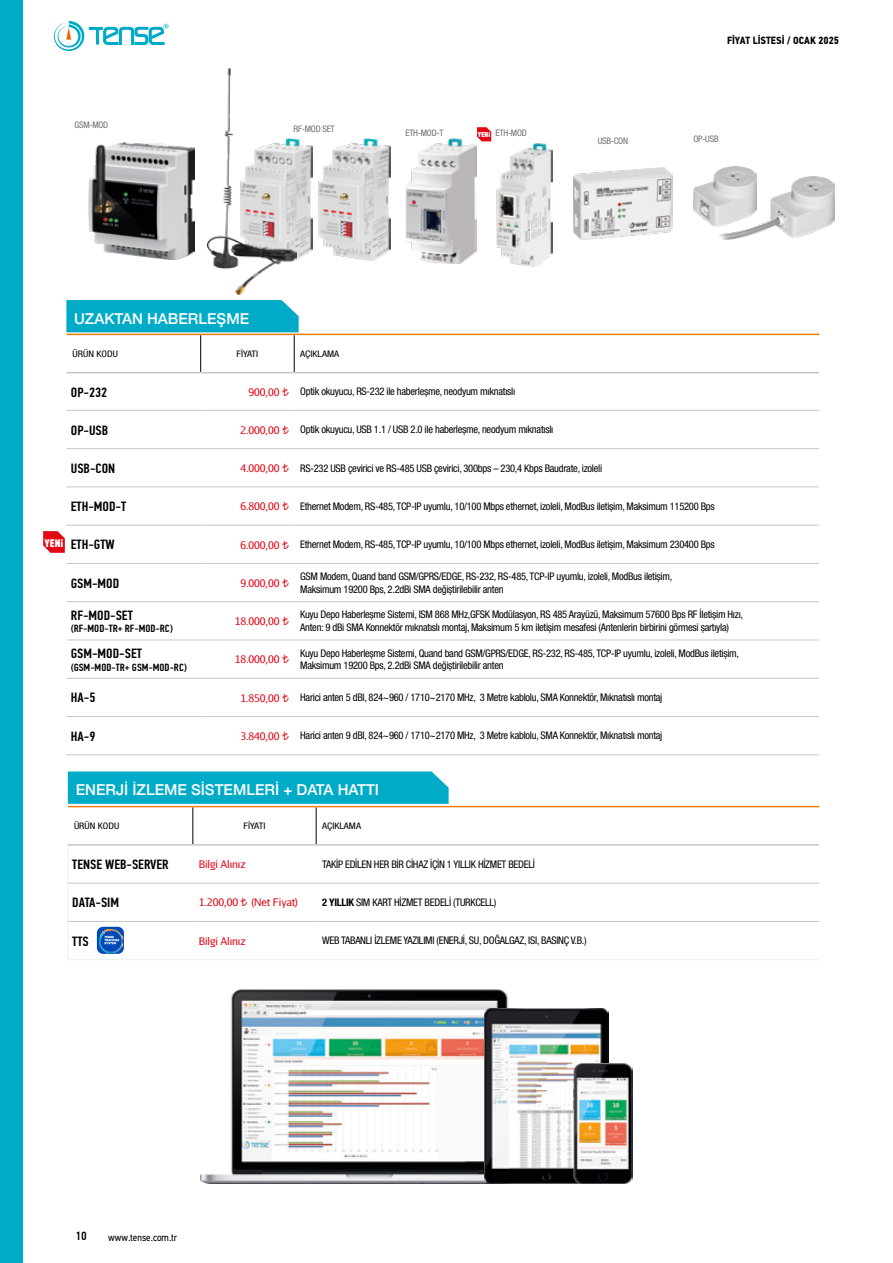
<style>
.page{position:relative;width:893px;height:1263px;background:#fff}
.page>*{position:absolute;margin:0;border:0;box-sizing:border-box;transform-origin:0 0}
.t1{font:500 15px "Helvetica Neue";color:#fff}
.t2{font:500 13.5px "PFDIN Text Comp Pro";color:#000;scale:1.12 1}
.t3{font:500 12px "PFDIN Text Cond Pro";color:#000}
.t4{font:900 11.1px "PFDIN Text Comp Pro";color:#fff}
.t5{font:condensed 10.5px/12.6px "Helvetica Neue LT Pro";letter-spacing:-.025em;color:#000}
.t6{font:10.5px "Abaku TL Sym Sans";letter-spacing:-.01em;color:#e30613}
.t7{font:500 10.5px "PFDIN Text Comp Pro";color:#000;scale:1.12 1}
.t8{font:700 10.5px "PFDIN Text Cond Pro";color:#000}
.t9{font:10.5px "PFDIN Text Cond Pro";color:#000}
.t10{font:condensed 9px "Helvetica Neue LT Pro";letter-spacing:-.025em;color:#706f6f}
.t11{font:condensed 9px "Helvetica Neue LT Pro";color:#000;scale:1.12 1}
.t12{font:900 7.2px "PFDIN Text Comp Pro";color:#fff}
.s1{font-family:"Abaku TL Sym Sans";font-stretch:normal;color:#e30613}
.s2{font-weight:700}
</style>
<div class="page">
<svg style="left:54px;top:21px;width:115px;height:30px"></svg>
<div style="left:0;top:0;width:23px;height:1263px;background:#00abc8"></div>
<svg style="left:97px;top:927px;width:27px;height:27px"></svg>
<div style="left:66px;top:300px;width:233px;height:32px;background:#00abc8"></div>
<svg style="left:68px;top:771px;width:381px;height:33px;background:#07adc9"></svg>
<hr style="left:193px;top:807px;width:1px;height:37px;background:#000">
<hr style="left:316px;top:807px;width:1px;height:37px;background:#000">
<hr style="left:68px;top:846px;width:1px;height:37px;background:#ededed">
<hr style="left:68px;top:883px;width:1px;height:38px;background:#ededed">
<hr style="left:68px;top:921px;width:1px;height:38px;background:#ededed">
<hr style="left:68px;top:844px;width:125px;height:2px;background:#c6c6c6">
<hr style="left:193px;top:844px;width:123px;height:2px;background:#c6c6c6">
<hr style="left:316px;top:844px;width:503px;height:2px;background:#c6c6c6">
<hr style="left:68px;top:883px;width:125px;height:1px;background:#c6c6c6">
<hr style="left:193px;top:883px;width:123px;height:1px;background:#c6c6c6">
<hr style="left:316px;top:883px;width:503px;height:1px;background:#c6c6c6">
<hr style="left:68px;top:921px;width:125px;height:1px;background:#c6c6c6">
<hr style="left:193px;top:921px;width:123px;height:1px;background:#c6c6c6">
<hr style="left:316px;top:921px;width:503px;height:1px;background:#c6c6c6">
<hr style="left:68px;top:959px;width:125px;height:1px;background:#ededed">
<hr style="left:193px;top:959px;width:123px;height:1px;background:#ededed">
<hr style="left:316px;top:959px;width:503px;height:1px;background:#ededed">
<hr style="left:68px;top:806px;width:125px;height:1px;background:#ef7d00">
<hr style="left:193px;top:806px;width:123px;height:1px;background:#ef7d00">
<hr style="left:316px;top:806px;width:503px;height:1px;background:#ef7d00">
<img style="left:201px;top:989px;width:338px;height:194px">
<img style="left:484px;top:1009px;width:124px;height:175px">
<img style="left:573px;top:1063px;width:60px;height:121px">
<img style="left:573px;top:167px;width:99px;height:73px">
<img style="left:693px;top:166px;width:64px;height:60px">
<img style="left:88px;top:142px;width:106px;height:117px">
<img style="left:712px;top:177px;width:122px;height:63px">
<img style="left:405px;top:138px;width:71px;height:125px">
<hr style="left:200px;top:335px;width:1px;height:37px;background:#000">
<hr style="left:294px;top:335px;width:1px;height:37px;background:#000">
<hr style="left:67px;top:372px;width:134px;height:1px;background:#c6c6c6">
<hr style="left:201px;top:372px;width:93px;height:1px;background:#c6c6c6">
<hr style="left:294px;top:372px;width:525px;height:1px;background:#c6c6c6">
<hr style="left:67px;top:410px;width:134px;height:1px;background:#c6c6c6">
<hr style="left:201px;top:410px;width:93px;height:1px;background:#c6c6c6">
<hr style="left:294px;top:410px;width:525px;height:1px;background:#c6c6c6">
<hr style="left:67px;top:448px;width:134px;height:1px;background:#c6c6c6">
<hr style="left:201px;top:448px;width:93px;height:1px;background:#c6c6c6">
<hr style="left:294px;top:448px;width:525px;height:1px;background:#c6c6c6">
<hr style="left:67px;top:487px;width:134px;height:1px;background:#c6c6c6">
<hr style="left:201px;top:487px;width:93px;height:1px;background:#c6c6c6">
<hr style="left:294px;top:487px;width:525px;height:1px;background:#c6c6c6">
<hr style="left:67px;top:525px;width:134px;height:1px;background:#c6c6c6">
<hr style="left:201px;top:525px;width:93px;height:1px;background:#c6c6c6">
<hr style="left:294px;top:525px;width:525px;height:1px;background:#c6c6c6">
<hr style="left:67px;top:563px;width:134px;height:1px;background:#c6c6c6">
<hr style="left:201px;top:563px;width:93px;height:1px;background:#c6c6c6">
<hr style="left:294px;top:563px;width:525px;height:1px;background:#c6c6c6">
<hr style="left:67px;top:601px;width:134px;height:1px;background:#c6c6c6">
<hr style="left:201px;top:601px;width:93px;height:1px;background:#c6c6c6">
<hr style="left:294px;top:601px;width:525px;height:1px;background:#c6c6c6">
<hr style="left:67px;top:640px;width:134px;height:1px;background:#c6c6c6">
<hr style="left:201px;top:640px;width:93px;height:1px;background:#c6c6c6">
<hr style="left:294px;top:640px;width:525px;height:1px;background:#c6c6c6">
<hr style="left:67px;top:678px;width:134px;height:1px;background:#c6c6c6">
<hr style="left:201px;top:678px;width:93px;height:1px;background:#c6c6c6">
<hr style="left:294px;top:678px;width:525px;height:1px;background:#c6c6c6">
<hr style="left:67px;top:716px;width:134px;height:1px;background:#c6c6c6">
<hr style="left:201px;top:716px;width:93px;height:1px;background:#c6c6c6">
<hr style="left:294px;top:716px;width:525px;height:1px;background:#c6c6c6">
<hr style="left:67px;top:754px;width:134px;height:1px;background:#c6c6c6">
<hr style="left:201px;top:754px;width:93px;height:1px;background:#c6c6c6">
<hr style="left:294px;top:754px;width:525px;height:1px;background:#c6c6c6">
<hr style="left:67px;top:334px;width:134px;height:1px;background:#ef7d00">
<hr style="left:201px;top:334px;width:93px;height:1px;background:#ef7d00">
<hr style="left:294px;top:334px;width:525px;height:1px;background:#ef7d00">
<img style="left:297px;top:139px;width:16px;height:121px">
<img style="left:319px;top:138px;width:71px;height:123px">
<img style="left:208px;top:69px;width:89px;height:226px">
<img style="left:497px;top:143px;width:55px;height:123px">
<svg style="left:477px;top:127px;width:14px;height:14px"></svg>
<svg style="left:43px;top:531px;width:22px;height:22px"></svg>
<p class="t10" style="left:74px;top:120px;width:35px">GSM-MOD</p>
<p class="t10" style="left:294px;top:123px;width:43px">RF-MOD SET</p>
<p class="t10" style="left:405px;top:128px;width:40px">ETH-MOD-T</p>
<p class="t10" style="left:495px;top:128px;width:33px">ETH-MOD</p>
<p class="t12" style="left:478px;top:130px;width:14px">YENi</p>
<p class="t8" style="left:727px;top:34px;width:113px">FİYAT LİSTESİ / OCAK 2025</p>
<p class="t10" style="left:598px;top:135px;width:32px">USB-CON</p>
<p class="t10" style="left:693px;top:134px;width:27px">OP-USB</p>
<h1 class="t1" style="left:74px;top:306px;width:177px">UZAKTAN HABERLEŞME</h1>
<p class="t4" style="left:45px;top:536px;width:20px">YENi</p>
<p class="t11" style="left:73px;top:348px;width:42px">ÜRÜN KODU</p>
<p class="t11" style="left:237px;top:348px;width:21px">FİYATI</p>
<p class="t11" style="left:300px;top:348px;width:36px">AÇIKLAMA</p>
<p class="t2" style="left:71px;top:384px;width:34px">OP-232</p>
<p class="t5" style="left:249px;top:385px;width:268px"><span class="s1">900,00 ¨</span> Optik okuyucu, RS-232 ile haberleşme, neodyum mıknatıslı</p>
<p class="t2" style="left:71px;top:422px;width:35px">OP-USB</p>
<p class="t5" style="left:240px;top:423px;width:314px"><span class="s1">2.000,00 ¨</span> Optik okuyucu, USB 1.1 / USB 2.0 ile haberleşme, neodyum mıknatıslı</p>
<p class="t2" style="left:71px;top:460px;width:41px">USB-CON</p>
<p class="t5" style="left:240px;top:461px;width:363px"><span class="s1">4.000,00 ¨</span> RS-232 USB çevirici ve RS-485 USB çevirici, 300bps – 230,4 Kbps Baudrate, izoleli</p>
<p class="t2" style="left:71px;top:499px;width:51px">ETH-MOD-T</p>
<p class="t5" style="left:240px;top:500px;width:476px"><span class="s1">6.800,00 ¨</span> Ethernet Modem, RS-485, TCP-IP uyumlu, 10/100 Mbps ethernet, izoleli, ModBus iletişim, Maksimum 115200 Bps</p>
<p class="t2" style="left:71px;top:537px;width:41px">ETH-GTW</p>
<p class="t5" style="left:240px;top:538px;width:476px"><span class="s1">6.000,00 ¨</span> Ethernet Modem, RS-485, TCP-IP uyumlu, 10/100 Mbps ethernet, izoleli, ModBus iletişim, Maksimum 230400 Bps</p>
<p class="t2" style="left:71px;top:575px;width:45px">GSM-MOD</p>
<p class="t6" style="left:240px;top:576px;width:49px">9.000,00 ¨</p>
<p class="t5" style="left:300px;top:570px;width:374px">GSM Modem, Quand band GSM/GPRS/EDGE, RS-232, RS-485, TCP-IP uyumlu, izoleli, ModBus iletişim,<br>Maksimum 19200 Bps, 2.2dBi SMA değiştirilebilir anten</p>
<p class="t2" style="left:71px;top:607px;width:57px">RF-MOD-SET</p>
<p class="t7" style="left:71px;top:622px;width:92px">(RF-MOD-TR+ RF-MOD-RC)</p>
<p class="t6" style="left:235px;top:614px;width:55px">18.000,00 ¨</p>
<p class="t5" style="left:300px;top:608px;width:444px">Kuyu Depo Haberleşme Sistemi, ISM 868 MHz,GFSK Modülasyon, RS 485 Arayüzü, Maksimum 57600 Bps RF İletişim Hızı,<br>Anten: 9 dBi SMA Konnektör mıknatıslı montaj, Maksimum 5 km iletişim mesafesi (Antenlerin birbirini görmesi şartıyla)</p>
<p class="t2" style="left:71px;top:645px;width:65px">GSM-MOD-SET</p>
<p class="t7" style="left:71px;top:661px;width:105px">(GSM-MOD-TR+ GSM-MOD-RC)</p>
<p class="t6" style="left:235px;top:653px;width:55px">18.000,00 ¨</p>
<p class="t5" style="left:300px;top:646px;width:440px">Kuyu Depo Haberleşme Sistemi, Quand band GSM/GPRS/EDGE, RS-232, RS-485, TCP-IP uyumlu, izoleli, ModBus iletişim,<br>Maksimum 19200 Bps, 2.2dBi SMA değiştirilebilir anten</p>
<p class="t2" style="left:71px;top:690px;width:24px">HA-5</p>
<p class="t5" style="left:240px;top:691px;width:423px"><span class="s1">1.850,00 ¨</span> Harici anten 5 dBI, 824~960 / 1710~2170 MHz, 3 Metre kablolu, SMA Konnektör, Mıknatıslı montaj</p>
<p class="t2" style="left:71px;top:728px;width:24px">HA-9</p>
<p class="t5" style="left:240px;top:729px;width:423px"><span class="s1">3.840,00 ¨</span> Harici anten 9 dBI, 824~960 / 1710~2170 MHz, 3 Metre kablolu, SMA Konnektör, Mıknatıslı montaj</p>
<h1 class="t1" style="left:76px;top:777px;width:305px">ENERJİ İZLEME SİSTEMLERİ + DATA HATTI</h1>
<p class="t11" style="left:74px;top:820px;width:42px">ÜRÜN KODU</p>
<p class="t11" style="left:244px;top:820px;width:21px">FİYATI</p>
<p class="t11" style="left:322px;top:820px;width:36px">AÇIKLAMA</p>
<p class="t2" style="left:72px;top:857px;width:88px">TENSE WEB-SERVER</p>
<p class="t6" style="left:199px;top:858px;width:48px">Bilgi Alınız</p>
<p class="t5" style="left:322px;top:858px;width:214px">TAKİP EDİLEN HER BİR CİHAZ İÇİN 1 YILLIK HİZMET BEDELİ</p>
<p class="t2" style="left:72px;top:895px;width:43px">DATA-SIM</p>
<p class="t6" style="left:199px;top:896px;width:101px">1.200,00 ¨ (Net Fiyat)</p>
<p class="t5" style="left:322px;top:896px;width:176px"><span class="s2">2 YILLIK</span> SIM KART HİZMET BEDELİ (TURKCELL)</p>
<p class="t2" style="left:72px;top:933px;width:16px">TTS</p>
<p class="t6" style="left:199px;top:934px;width:48px">Bilgi Alınız</p>
<p class="t5" style="left:322px;top:934px;width:266px">WEB TABANLI İZLEME YAZILIMI (ENERJİ, SU, DOĞALGAZ, ISI, BASINÇ V.B.)</p>
<p class="t3" style="left:75px;top:1229px;width:13px">10</p>
<p class="t9" style="left:108px;top:1231px;width:71px">www.tense.com.tr</p>
</div>
